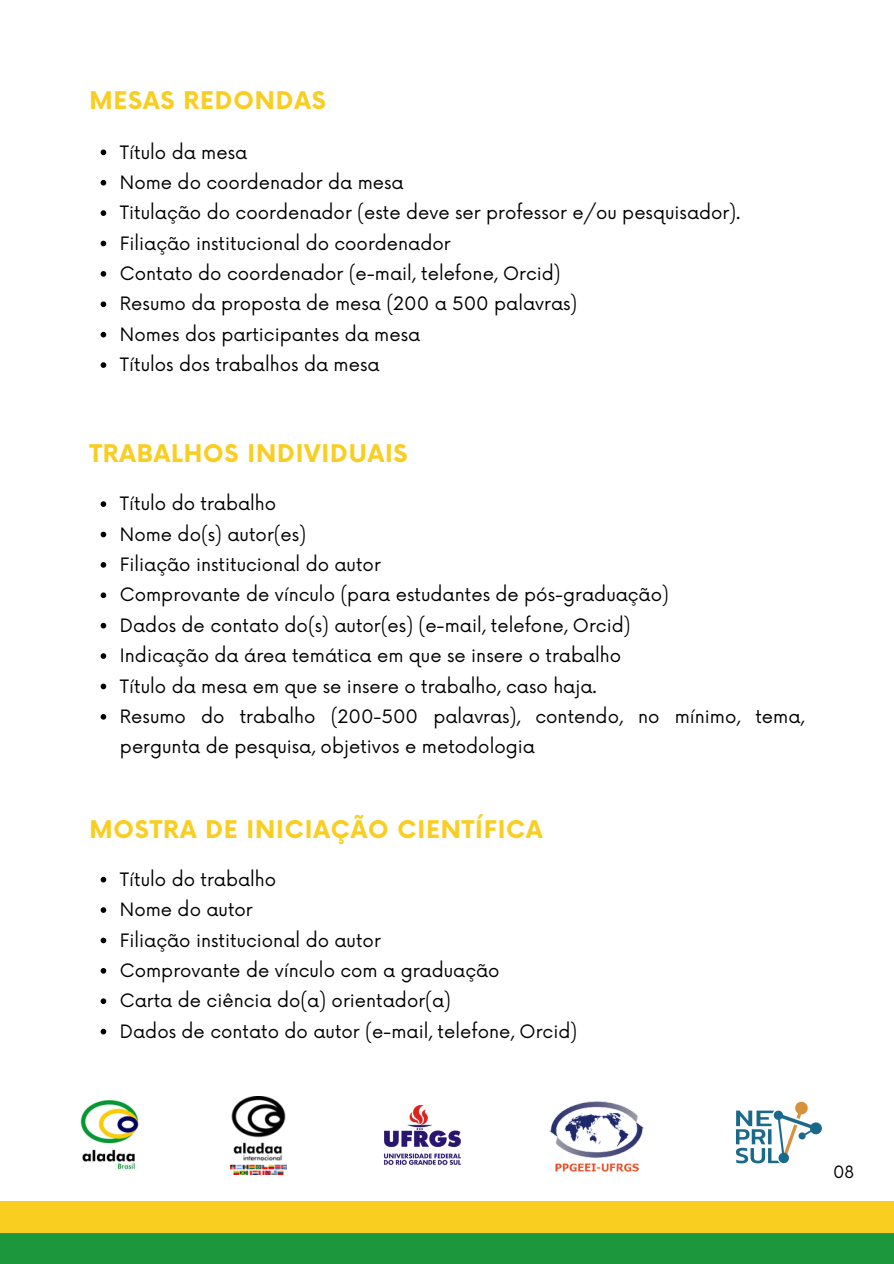
<style>
.page{position:relative;width:894px;height:1264px;background:#fff}
.page>*{position:absolute;margin:0;border:0;box-sizing:border-box;transform-origin:0 0}
.t1{font:700 23.7px "Now";letter-spacing:.035em;color:#f9ce21}
.t2{font:18px/30.3px "Now";color:#000}
.t3{font:16.5px "Now";color:#000}
</style>
<div class="page">
<div style="left:0;top:1232px;width:893px;height:31px;background:#1c973b"></div>
<div style="left:0;top:1200px;width:893px;height:32px;background:#f9ce21"></div>
<img style="left:80px;top:1100px;width:59px;height:70px">
<img style="left:383px;top:1105px;width:78px;height:60px">
<img style="left:549px;top:1101px;width:95px;height:70px">
<img style="left:736px;top:1101px;width:86px;height:63px">
<svg style="left:101px;top:149px;width:5px;height:6px"></svg>
<svg style="left:101px;top:180px;width:5px;height:5px"></svg>
<svg style="left:101px;top:210px;width:5px;height:6px"></svg>
<svg style="left:101px;top:241px;width:5px;height:5px"></svg>
<svg style="left:101px;top:271px;width:5px;height:6px"></svg>
<svg style="left:101px;top:301px;width:5px;height:6px"></svg>
<svg style="left:101px;top:332px;width:5px;height:5px"></svg>
<svg style="left:101px;top:362px;width:5px;height:6px"></svg>
<svg style="left:101px;top:501px;width:5px;height:6px"></svg>
<svg style="left:101px;top:531px;width:5px;height:6px"></svg>
<svg style="left:101px;top:562px;width:5px;height:5px"></svg>
<svg style="left:101px;top:592px;width:5px;height:6px"></svg>
<svg style="left:101px;top:623px;width:5px;height:5px"></svg>
<svg style="left:101px;top:653px;width:5px;height:6px"></svg>
<svg style="left:101px;top:683px;width:5px;height:6px"></svg>
<svg style="left:101px;top:714px;width:5px;height:5px"></svg>
<svg style="left:101px;top:876px;width:5px;height:6px"></svg>
<svg style="left:101px;top:907px;width:5px;height:5px"></svg>
<svg style="left:101px;top:937px;width:5px;height:6px"></svg>
<svg style="left:101px;top:968px;width:5px;height:5px"></svg>
<svg style="left:101px;top:998px;width:5px;height:6px"></svg>
<svg style="left:101px;top:1028px;width:5px;height:6px"></svg>
<img style="left:230px;top:1096px;width:56px;height:78px">
<p class="t1" style="left:89px;top:88px;width:238px">MESAS REDONDAS</p>
<p class="t2" style="left:120px;top:138px;width:129px">Título da mesa</p>
<p class="t2" style="left:120px;top:168px;width:285px">Nome do coordenador da mesa</p>
<p class="t2" style="left:120px;top:198px;width:622px">Titulação do coordenador (este deve ser professor e/ou pesquisador).</p>
<p class="t2" style="left:120px;top:229px;width:332px">Filiação institucional do coordenador</p>
<p class="t2" style="left:120px;top:259px;width:442px">Contato do coordenador (e-mail, telefone, Orcid)</p>
<p class="t2" style="left:120px;top:290px;width:459px">Resumo da proposta de mesa (200 a 500 palavras)</p>
<p class="t2" style="left:120px;top:320px;width:302px">Nomes dos participantes da mesa</p>
<h1 class="t2" style="left:120px;top:350px;width:261px">Títulos dos trabalhos da mesa</h1>
<p class="t1" style="left:89px;top:440px;width:320px">TRABALHOS INDIVIDUAIS</p>
<p class="t2" style="left:120px;top:489px;width:158px">Título do trabalho</p>
<p class="t2" style="left:120px;top:520px;width:188px">Nome do(s) autor(es)</p>
<p class="t2" style="left:120px;top:550px;width:262px">Filiação institucional do autor</p>
<p class="t2" style="left:120px;top:580px;width:550px">Comprovante de vínculo (para estudantes de pós-graduação)</p>
<p class="t2" style="left:120px;top:611px;width:512px">Dados de contato do(s) autor(es) (e-mail, telefone, Orcid)</p>
<p class="t2" style="left:120px;top:641px;width:502px">Indicação da área temática em que se insere o trabalho</p>
<p class="t2" style="left:120px;top:672px;width:478px">Título da mesa em que se insere o trabalho, caso haja.</p>
<h1 class="t2" style="left:120px;top:702px;width:685px">Resumo do trabalho (200-500 palavras), contendo, no mínimo, tema, pergunta de pesquisa, objetivos e metodologia</h1>
<p class="t1" style="left:89px;top:816px;width:454px">MOSTRA DE INICIAÇÃO CIENTÍFICA</p>
<p class="t2" style="left:120px;top:865px;width:158px">Título do trabalho</p>
<p class="t2" style="left:120px;top:895px;width:134px">Nome do autor</p>
<p class="t2" style="left:120px;top:925px;width:262px">Filiação institucional do autor</p>
<p class="t2" style="left:120px;top:956px;width:381px">Comprovante de vínculo com a graduação</p>
<p class="t2" style="left:120px;top:986px;width:332px">Carta de ciência do(a) orientador(a)</p>
<p class="t2" style="left:120px;top:1017px;width:458px">Dados de contato do autor (e-mail, telefone, Orcid)</p>
<h1 class="t3" style="left:832px;top:1162px;width:23px">08</h1>
</div>
